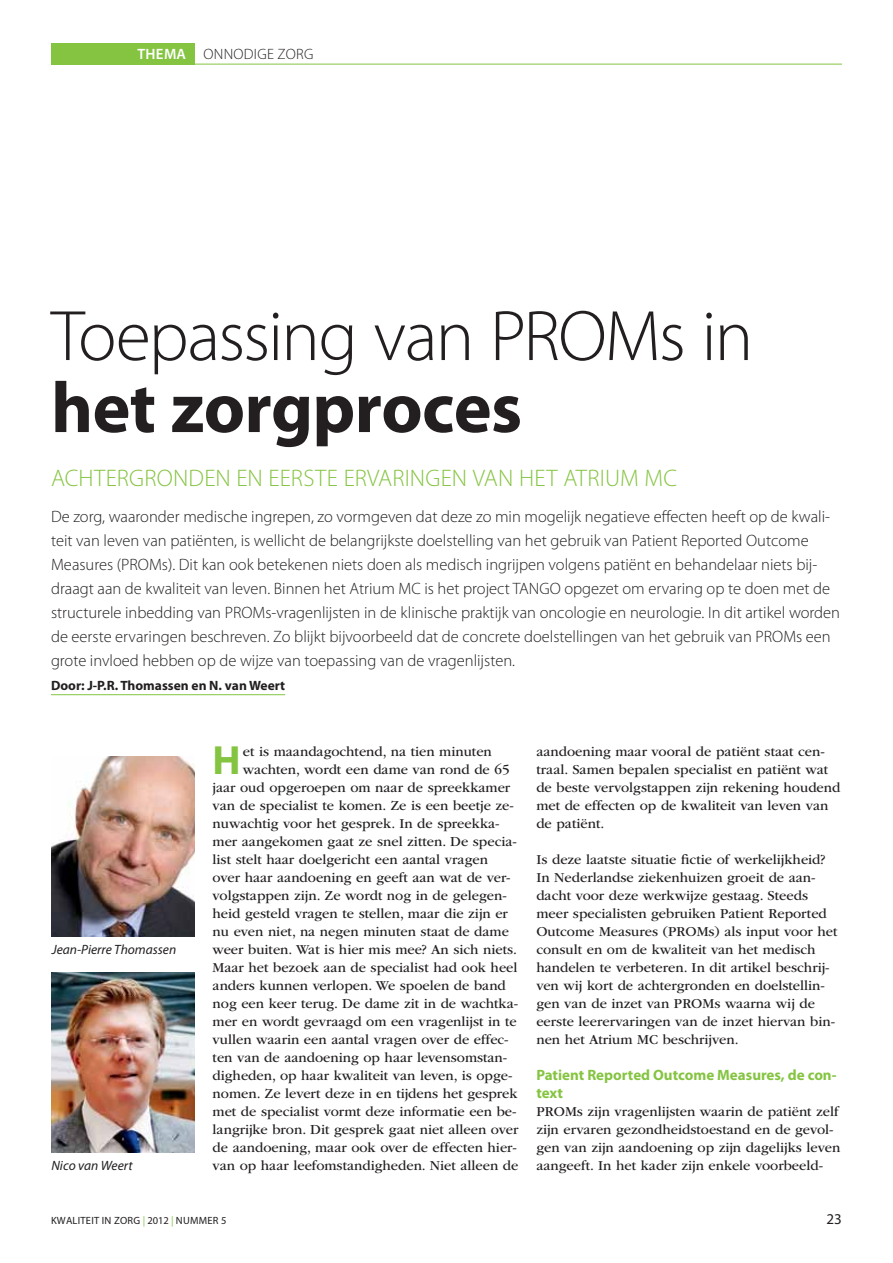
<style>
.page{position:relative;width:893px;height:1263px;background:#fff}
.page>*{position:absolute;margin:0;border:0;box-sizing:border-box;transform-origin:0 0}
.t1{font:300 72px/72px "Myriad Pro";letter-spacing:-.025em;color:#231f20}
.t2{font:700 40.95px "Myriad Pro";color:#85c441}
.t3{font:300 24px "Myriad Pro";letter-spacing:.01em;color:#85c441}
.t4{font:300 16.5px/24px "Myriad Pro";color:#231f20}
.t5{font:700 15px/18px "Myriad Pro";color:#85c441}
.t6{font:300 15px "Myriad Pro";letter-spacing:.02em;color:#231f20}
.t7{font:15px "Myriad Pro";color:#231f20}
.t8{font:14.25px/18px "ITC Garamond Std";color:#231f20}
.t9{font:italic 13.5px "Myriad Pro";color:#231f20}
.t10{font:700 13.5px "Myriad Pro";color:#231f20}
.t11{font:10.5px "Myriad Pro";letter-spacing:.02em;color:#231f20}
.s1{font-weight:600;color:#fff}
.s2{font-weight:700}
.s3{color:#85c441}
</style>
<div class="page">
<div style="left:51px;top:43px;width:144px;height:21px;background:#85c441"></div>
<hr style="left:51px;top:64px;width:791px;height:1px;background:#85c441">
<img style="left:52px;top:756px;width:142px;height:180px">
<img style="left:51px;top:972px;width:144px;height:180px">
<hr style="left:51px;top:694px;width:234px;height:1px;background:#85c441">
<p class="t6" style="left:137px;top:49px;width:178px"><span class="s1">THEMA</span> ONNODIGE ZORG</p>
<p class="t1" style="left:51px;top:307px;width:704px">Toepassing van PROMs in <span class="s2">het zorgproces</span></p>
<p class="t3" style="left:51px;top:470px;width:627px">ACHTERGRONDEN EN EERSTE ERVARINGEN VAN HET ATRIUM MC</p>
<p class="t4" style="left:51px;top:506px;width:791px">De zorg, waaronder medische ingrepen, zo vormgeven dat deze zo min mogelijk negatieve effecten heeft op de kwali&shy;teit van leven van patiënten, is wellicht de belangrijkste doelstelling van het gebruik van Patient Reported Outcome Measures (PROMs). Dit kan ook betekenen niets doen als medisch ingrijpen volgens patiënt en behandelaar niets bij&shy;draagt aan de kwaliteit van leven. Binnen het Atrium MC is het project TANGO opgezet om ervaring op te doen met de structurele inbedding van PROMs-vragenlijsten in de klinische praktijk van oncologie en neurologie. In dit artikel worden de eerste ervaringen beschreven. Zo blijkt bijvoorbeeld dat de concrete doelstellingen van het gebruik van PROMs een grote invloed hebben op de wijze van toepassing van de vragenlijsten.</p>
<p class="t10" style="left:51px;top:681px;width:236px">Door: J-P.R. Thomassen en N. van Weert</p>
<p class="t9" style="left:52px;top:944px;width:126px">Jean-Pierre Thomassen</p>
<p class="t9" style="left:51px;top:1160px;width:83px">Nico van Weert</p>
<p class="t2" style="left:213px;top:746px;width:30px">H</p>
<p class="t8" style="left:243px;top:744px;width:251px">et is maandagochtend, na tien minuten</p>
<p class="t8" style="left:243px;top:762px;width:268px">wachten, wordt een dame van rond de 65</p>
<p class="t8" style="left:213px;top:780px;width:299px">jaar oud opgeroepen om naar de spreekkamer</p>
<p class="t8" style="left:213px;top:798px;width:303px">van de specialist te komen. Ze is een beetje ze-</p>
<p class="t8" style="left:213px;top:816px;width:289px">nuwachtig voor het gesprek. In de spreekka-</p>
<p class="t8" style="left:213px;top:834px;width:306px">mer aangekomen gaat ze snel zitten. De specia-</p>
<p class="t8" style="left:213px;top:852px;width:277px">list stelt haar doelgericht een aantal vragen</p>
<p class="t8" style="left:213px;top:870px;width:300px">over haar aandoening en geeft aan wat de ver-</p>
<p class="t8" style="left:213px;top:888px;width:296px">volgstappen zijn. Ze wordt nog in de gelegen-</p>
<p class="t8" style="left:213px;top:906px;width:297px">heid gesteld vragen te stellen, maar die zijn er</p>
<p class="t8" style="left:213px;top:924px;width:298px">nu even niet, na negen minuten staat de dame</p>
<p class="t8" style="left:213px;top:942px;width:306px">weer buiten. Wat is hier mis mee? An sich niets.</p>
<p class="t8" style="left:213px;top:960px;width:306px">Maar het bezoek aan de specialist had ook heel</p>
<p class="t8" style="left:213px;top:978px;width:295px">anders kunnen verlopen. We spoelen de band</p>
<p class="t8" style="left:213px;top:996px;width:307px">nog een keer terug. De dame zit in de wachtka-</p>
<p class="t8" style="left:213px;top:1014px;width:306px">mer en wordt gevraagd om een vragenlijst in te</p>
<p class="t8" style="left:213px;top:1032px;width:297px">vullen waarin een aantal vragen over de effec-</p>
<p class="t8" style="left:213px;top:1050px;width:296px">ten van de aandoening op haar levensomstan-</p>
<p class="t8" style="left:213px;top:1068px;width:301px">digheden, op haar kwaliteit van leven, is opge-</p>
<p class="t8" style="left:213px;top:1086px;width:307px">nomen. Ze levert deze in en tijdens het gesprek</p>
<p class="t8" style="left:213px;top:1104px;width:305px">met de specialist vormt deze informatie een be-</p>
<p class="t8" style="left:213px;top:1122px;width:307px">langrijke bron. Dit gesprek gaat niet alleen over</p>
<p class="t8" style="left:213px;top:1140px;width:306px">de aandoening, maar ook over de effecten hier-</p>
<p class="t8" style="left:213px;top:1158px;width:307px">van op haar leefomstandigheden. Niet alleen de</p>
<p class="t8" style="left:536px;top:744px;width:305px">aandoening maar vooral de patiënt staat cen&shy;traal. Samen bepalen specialist en patiënt wat de beste vervolgstappen zijn rekening houdend met de effecten op de kwaliteit van leven van de patiënt.</p>
<p class="t8" style="left:536px;top:852px;width:303px">Is deze laatste situatie fictie of werkelijkheid?<br>In Nederlandse ziekenhuizen groeit de aan&shy;dacht voor deze werkwijze gestaag. Steeds meer specialisten gebruiken Patient Reported Outcome Measures (PROMs) als input voor het consult en om de kwaliteit van het medisch handelen te verbeteren. In dit artikel beschrij&shy;ven wij kort de achtergronden en doelstellin&shy;gen van de inzet van PROMs waarna wij de eerste leerervaringen van de inzet hiervan bin&shy;nen het Atrium MC beschrijven.</p>
<p class="t5" style="left:536px;top:1068px;width:302px">Patient Reported Outcome Measures, de con&shy;text</p>
<p class="t8" style="left:536px;top:1104px;width:305px">PROMs zijn vragenlijsten waarin de patiënt zelf zijn ervaren gezondheidstoestand en de gevol&shy;gen van zijn aandoening op zijn dagelijks leven aangeeft. In het kader zijn enkele voorbeeld-</p>
<p class="t11" style="left:51px;top:1217px;width:177px">KWALITEIT IN ZORG <span class="s3">|</span> 2012 <span class="s3">|</span> NUMMER 5</p>
<p class="t7" style="left:826px;top:1214px;width:17px">23</p>
</div>
